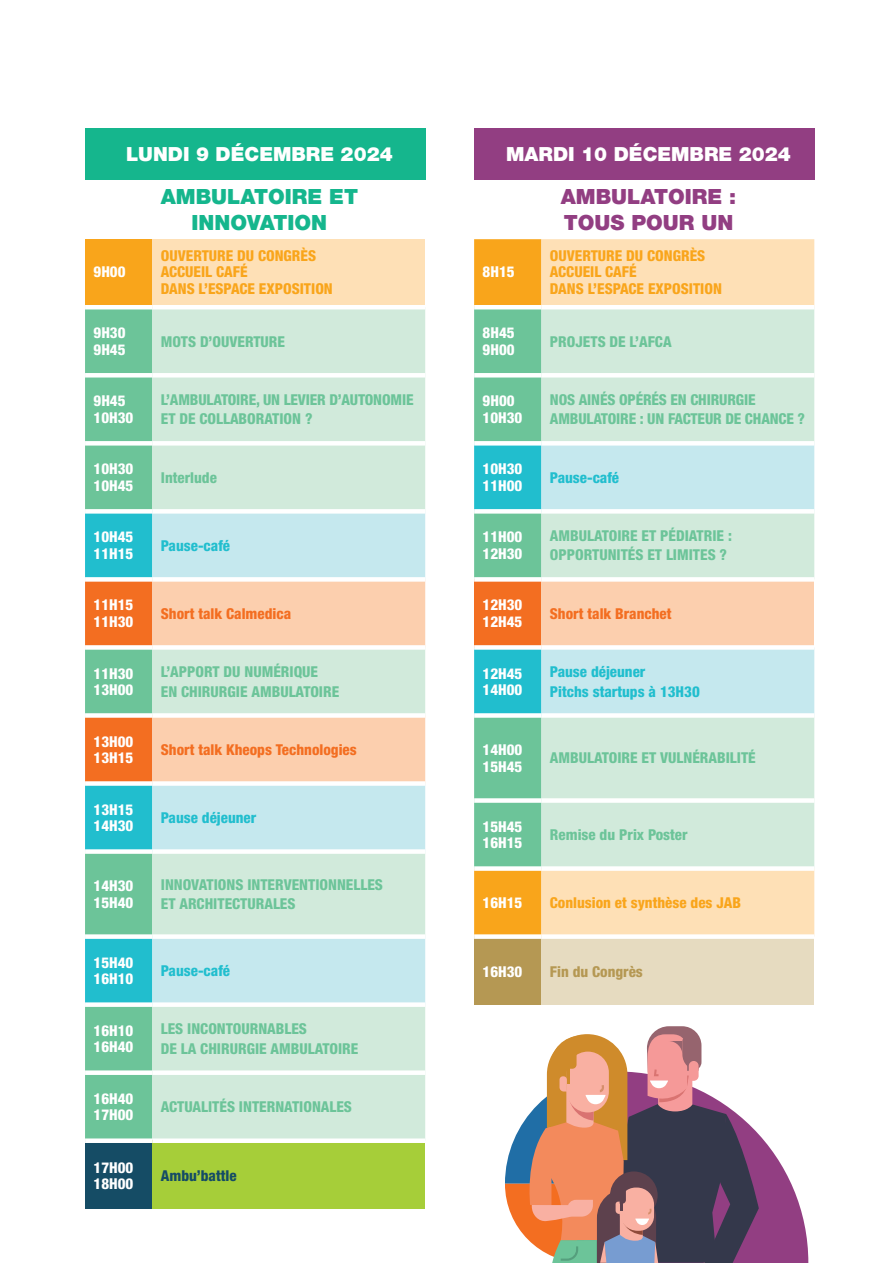
<style>
.page{position:relative;width:893px;height:1263px;background:#fff}
.page>*{position:absolute;margin:0;border:0;box-sizing:border-box;transform-origin:0 0}
.t1{font:900 21px/25.5px "Helvetica Neue LT Std";color:#15b68d;text-align:center}
.t2{font:900 21px/25.5px "Helvetica Neue LT Std";color:#923e82}
.t3{font:900 19.5px "Helvetica Neue LT Std";color:#fff}
.t4{font:800 condensed 15px/19.5px "Helvetica Neue LT Std";color:#6cc499}
.t5{font:800 condensed 15px/16.5px "Helvetica Neue LT Std";color:#fff}
.t6{font:800 condensed 15px/16.5px "Helvetica Neue LT Std";color:#f9a51b}
.t7{font:800 condensed 15px/19.5px "Helvetica Neue LT Std";color:#21bece}
.t8{font:800 condensed 15px "Helvetica Neue LT Std";color:#f36e21}
.t9{font:800 condensed 15px "Helvetica Neue LT Std";color:#b59853}
.t10{font:800 condensed 15px "Helvetica Neue LT Std";color:#154c65}
</style>
<div class="page">
<div style="left:85px;top:129px;width:340px;height:51px;background:#15b68d"></div>
<div style="left:85px;top:239px;width:67px;height:68px;background:#f9a51b"></div>
<div style="left:152px;top:239px;width:273px;height:68px;background:#fee0b6"></div>
<div style="left:85px;top:309px;width:67px;height:829px;background:#6cc499"></div>
<div style="left:152px;top:309px;width:273px;height:829px;background:#d1eadb"></div>
<svg style="left:152px;top:514px;width:273px;height:488px;background:#c8e8e8"></svg>
<svg style="left:85px;top:514px;width:67px;height:488px;background:#72a98d"></svg>
<svg style="left:152px;top:582px;width:273px;height:199px;background:#edd7bd"></svg>
<div style="left:85px;top:1141px;width:67px;height:68px;background:#154c65"></div>
<div style="left:152px;top:1141px;width:273px;height:68px;background:#a6ce39"></div>
<hr style="left:85px;top:305px;width:67px;height:4px;background:#fff">
<hr style="left:152px;top:305px;width:273px;height:4px;background:#fff">
<hr style="left:85px;top:373px;width:67px;height:4px;background:#fff">
<hr style="left:152px;top:373px;width:273px;height:4px;background:#fff">
<div style="left:85px;top:441px;width:67px;height:5px;background:#fff"></div>
<div style="left:152px;top:441px;width:273px;height:5px;background:#fff"></div>
<div style="left:85px;top:509px;width:67px;height:5px;background:#fff"></div>
<div style="left:152px;top:509px;width:273px;height:5px;background:#fff"></div>
<div style="left:85px;top:577px;width:67px;height:5px;background:#fff"></div>
<div style="left:152px;top:577px;width:273px;height:5px;background:#fff"></div>
<div style="left:85px;top:645px;width:67px;height:5px;background:#fff"></div>
<div style="left:152px;top:645px;width:273px;height:5px;background:#fff"></div>
<div style="left:85px;top:713px;width:67px;height:5px;background:#fff"></div>
<div style="left:152px;top:713px;width:273px;height:5px;background:#fff"></div>
<div style="left:85px;top:781px;width:67px;height:5px;background:#fff"></div>
<div style="left:152px;top:781px;width:273px;height:5px;background:#fff"></div>
<div style="left:85px;top:849px;width:67px;height:5px;background:#fff"></div>
<div style="left:152px;top:849px;width:273px;height:5px;background:#fff"></div>
<div style="left:85px;top:934px;width:67px;height:5px;background:#fff"></div>
<div style="left:152px;top:934px;width:273px;height:5px;background:#fff"></div>
<div style="left:85px;top:1002px;width:67px;height:5px;background:#fff"></div>
<div style="left:152px;top:1002px;width:273px;height:5px;background:#fff"></div>
<div style="left:85px;top:1070px;width:67px;height:5px;background:#fff"></div>
<div style="left:152px;top:1070px;width:273px;height:5px;background:#fff"></div>
<div style="left:85px;top:1138px;width:67px;height:5px;background:#fff"></div>
<div style="left:152px;top:1138px;width:273px;height:5px;background:#fff"></div>
<div style="left:474px;top:129px;width:340px;height:51px;background:#923e82"></div>
<div style="left:474px;top:239px;width:67px;height:695px;background:#f9a51b"></div>
<div style="left:541px;top:239px;width:273px;height:695px;background:#fee0b6"></div>
<div style="left:541px;top:309px;width:273px;height:557px;background:#d1eadb"></div>
<svg style="left:474px;top:309px;width:67px;height:557px;background:#58c2a7"></svg>
<svg style="left:541px;top:446px;width:273px;height:267px;background:#c8e8e7"></svg>
<div style="left:474px;top:579px;width:67px;height:68px;background:#f36e21"></div>
<div style="left:541px;top:579px;width:273px;height:68px;background:#fccfae"></div>
<div style="left:474px;top:936px;width:67px;height:69px;background:#b59853"></div>
<div style="left:541px;top:936px;width:273px;height:69px;background:#e6dbc0"></div>
<hr style="left:474px;top:305px;width:67px;height:4px;background:#fff">
<hr style="left:541px;top:305px;width:273px;height:4px;background:#fff">
<hr style="left:474px;top:373px;width:67px;height:4px;background:#fff">
<hr style="left:541px;top:373px;width:273px;height:4px;background:#fff">
<div style="left:474px;top:441px;width:67px;height:5px;background:#fff"></div>
<div style="left:541px;top:441px;width:273px;height:5px;background:#fff"></div>
<div style="left:474px;top:509px;width:67px;height:5px;background:#fff"></div>
<div style="left:541px;top:509px;width:273px;height:5px;background:#fff"></div>
<div style="left:474px;top:577px;width:67px;height:5px;background:#fff"></div>
<div style="left:541px;top:577px;width:273px;height:5px;background:#fff"></div>
<div style="left:474px;top:645px;width:67px;height:5px;background:#fff"></div>
<div style="left:541px;top:645px;width:273px;height:5px;background:#fff"></div>
<div style="left:474px;top:713px;width:67px;height:5px;background:#fff"></div>
<div style="left:541px;top:713px;width:273px;height:5px;background:#fff"></div>
<div style="left:474px;top:798px;width:67px;height:5px;background:#fff"></div>
<div style="left:541px;top:798px;width:273px;height:5px;background:#fff"></div>
<div style="left:474px;top:866px;width:67px;height:5px;background:#fff"></div>
<div style="left:541px;top:866px;width:273px;height:5px;background:#fff"></div>
<div style="left:474px;top:934px;width:67px;height:5px;background:#fff"></div>
<div style="left:541px;top:934px;width:273px;height:5px;background:#fff"></div>
<svg style="left:505px;top:1026px;width:303px;height:237px"></svg>
<h2 class="t3" style="left:126px;top:143px;width:268px">LUNDI 9 DÉCEMBRE 2024</h2>
<h1 class="t1" style="left:161px;top:184px;width:199px">AMBULATOIRE ET<br>INNOVATION</h1>
<p class="t5" style="left:94px;top:264px;width:34px">9H00</p>
<p class="t6" style="left:161px;top:247px;width:174px">OUVERTURE DU CONGRÈS<br>ACCUEIL CAFÉ<br>DANS L’ESPACE EXPOSITION</p>
<p class="t5" style="left:94px;top:324px;width:34px">9H30<br>9H45</p>
<p class="t4" style="left:161px;top:331px;width:126px">MOTS D’OUVERTURE</p>
<p class="t5" style="left:94px;top:393px;width:41px">9H45<br>10H30</p>
<p class="t4" style="left:161px;top:390px;width:254px">L’AMBULATOIRE, UN LEVIER D’AUTONOMIE<br>ET DE COLLABORATION ?</p>
<p class="t5" style="left:94px;top:461px;width:41px">10H30<br>10H45</p>
<p class="t4" style="left:161px;top:467px;width:58px">Interlude</p>
<p class="t5" style="left:94px;top:529px;width:41px">10H45<br>11H15</p>
<p class="t7" style="left:161px;top:535px;width:71px">Pause-café</p>
<p class="t5" style="left:94px;top:597px;width:41px">11H15<br>11H30</p>
<p class="t8" style="left:161px;top:604px;width:132px">Short talk Calmedica</p>
<p class="t5" style="left:94px;top:665px;width:41px">11H30<br>13H00</p>
<p class="t4" style="left:161px;top:662px;width:180px">L’APPORT DU NUMÉRIQUE<br>EN CHIRURGIE AMBULATOIRE</p>
<p class="t5" style="left:94px;top:733px;width:41px">13H00<br>13H15</p>
<p class="t8" style="left:161px;top:740px;width:197px">Short talk Kheops Technologies</p>
<p class="t5" style="left:94px;top:801px;width:41px">13H15<br>14H30</p>
<p class="t7" style="left:161px;top:807px;width:97px">Pause déjeuner</p>
<p class="t5" style="left:94px;top:877px;width:41px">14H30<br>15H40</p>
<p class="t4" style="left:161px;top:874px;width:224px">INNOVATIONS INTERVENTIONNELLES<br>ET ARCHITECTURALES</p>
<p class="t5" style="left:94px;top:954px;width:41px">15H40<br>16H10</p>
<p class="t7" style="left:161px;top:960px;width:71px">Pause-café</p>
<p class="t5" style="left:94px;top:1022px;width:41px">16H10<br>16H40</p>
<p class="t4" style="left:161px;top:1019px;width:199px">LES INCONTOURNABLES<br>DE LA CHIRURGIE AMBULATOIRE</p>
<p class="t5" style="left:94px;top:1090px;width:41px">16H40<br>17H00</p>
<p class="t4" style="left:161px;top:1097px;width:193px">ACTUALITÉS INTERNATIONALES</p>
<p class="t5" style="left:94px;top:1159px;width:41px">17H00<br>18H00</p>
<p class="t10" style="left:161px;top:1166px;width:77px">Ambu’battle</p>
<h2 class="t3" style="left:506px;top:143px;width:286px">MARDI 10 DÉCEMBRE 2024</h2>
<h1 class="t2" style="left:561px;top:184px;width:177px">AMBULATOIRE :<br>TOUS POUR UN</h1>
<p class="t5" style="left:483px;top:264px;width:34px">8H15</p>
<p class="t6" style="left:550px;top:247px;width:174px">OUVERTURE DU CONGRÈS<br>ACCUEIL CAFÉ<br>DANS L’ESPACE EXPOSITION</p>
<p class="t5" style="left:483px;top:324px;width:34px">8H45<br>9H00</p>
<p class="t4" style="left:550px;top:331px;width:123px">PROJETS DE L’AFCA</p>
<p class="t5" style="left:483px;top:393px;width:41px">9H00<br>10H30</p>
<p class="t4" style="left:550px;top:390px;width:257px">NOS AINÉS OPÉRÉS EN CHIRURGIE<br>AMBULATOIRE : UN FACTEUR DE CHANCE ?</p>
<p class="t5" style="left:483px;top:461px;width:41px">10H30<br>11H00</p>
<p class="t7" style="left:550px;top:467px;width:71px">Pause-café</p>
<p class="t5" style="left:483px;top:529px;width:41px">11H00<br>12H30</p>
<p class="t4" style="left:550px;top:526px;width:183px">AMBULATOIRE ET PÉDIATRIE :<br>OPPORTUNITÉS ET LIMITES ?</p>
<p class="t5" style="left:483px;top:597px;width:41px">12H30<br>12H45</p>
<p class="t8" style="left:550px;top:604px;width:123px">Short talk Branchet</p>
<p class="t5" style="left:483px;top:665px;width:41px">12H45<br>14H00</p>
<p class="t7" style="left:550px;top:662px;width:151px">Pause déjeuner<br>Pitchs startups à 13H30</p>
<p class="t5" style="left:483px;top:741px;width:41px">14H00<br>15H45</p>
<p class="t4" style="left:550px;top:748px;width:207px">AMBULATOIRE ET VULNÉRABILITÉ</p>
<p class="t5" style="left:483px;top:818px;width:41px">15H45<br>16H15</p>
<p class="t4" style="left:550px;top:824px;width:139px">Remise du Prix Poster</p>
<p class="t5" style="left:483px;top:894px;width:41px">16H15</p>
<p class="t6" style="left:550px;top:894px;width:193px">Conlusion et synthèse des JAB</p>
<p class="t5" style="left:483px;top:963px;width:41px">16H30</p>
<p class="t9" style="left:550px;top:962px;width:94px">Fin du Congrès</p>
</div>
